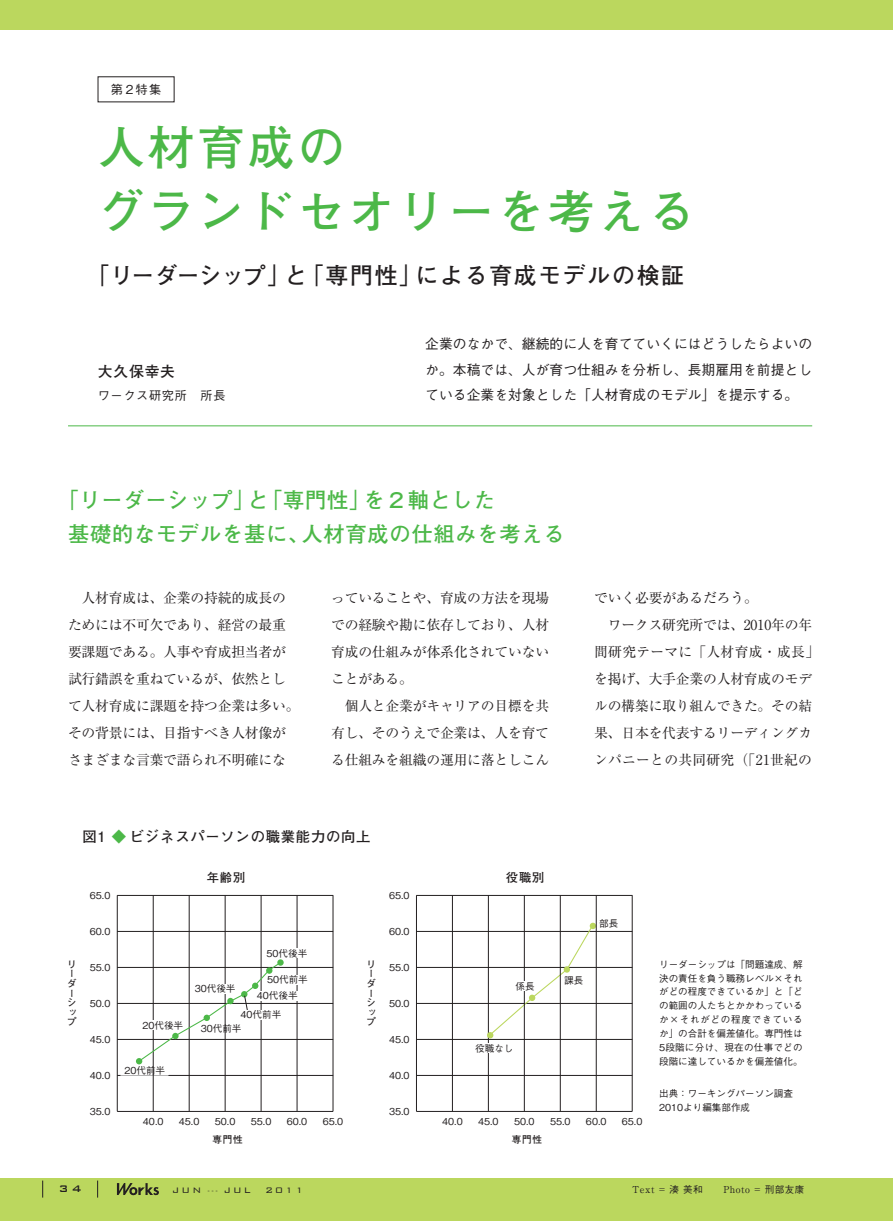
<style>
.page{position:relative;width:893px;height:1221px;background:#fff}
.page>*{position:absolute;margin:0;border:0;box-sizing:border-box;transform-origin:0 0}
.t1{font:700 46.8px/63.8px "Futo Go B101 Pro";letter-spacing:.07em;color:#4cb848}
.t2{font:700 22.8px "Futo Go B101 Pro";letter-spacing:.075em;color:#231f20}
.t3{font:700 21.3px/34px "Futo Go B101 Pro";letter-spacing:.035em;color:#4cb848}
.t4{font:700 14.85px "Futo Go B101 Pro";letter-spacing:.05em;color:#231f20}
.t5{font:700 14.4px "Futo Go B101 Pro";letter-spacing:.05em;color:#231f20}
.t6{font:13.8px/27px "Ryumin Pro";letter-spacing:-.015em;color:#231f20;text-align:justify}
.t7{font:500 13.8px/25.5px "Gothic BBB Pro";color:#231f20;text-align:justify}
.t8{font:13.8px "Ryumin Pro";letter-spacing:.015em;color:#231f20}
.t9{font:500 12.75px "Bank Gothic";color:#231f20}
.t10{font:500 12.15px "Gothic BBB Pro";letter-spacing:.05em;color:#231f20}
.t11{font:700 12.15px "Futo Go B101 Pro";letter-spacing:.08em;color:#231f20}
.t12{font:300 10.65px "Bank Gothic";letter-spacing:.2em;color:#231f20}
.t13{font:500 9.6px/13.8px "Gothic BBB Pro";color:#231f20}
.t14{font:9.6px "Ryumin Pro";letter-spacing:.05em;color:#231f20}
.t15{font:700 9.6px/9.6px "Futo Go B101 Pro";letter-spacing:.08em;color:#231f20}
.s1{color:#4cb848}
.s2{font-size:7.5px}
.s3{font-family:"Gothic BBB Pro";font-weight:500}
</style>
<div class="page">
<div style="left:0;top:1178px;width:893px;height:42px;background:#bbd75e"></div>
<svg style="left:42px;top:1180px;width:1px;height:17px"></svg>
<svg style="left:97px;top:1180px;width:1px;height:17px"></svg>
<svg style="left:117px;top:1183px;width:42px;height:12px"></svg>
<div style="left:0;top:0;width:893px;height:30px;background:#bbd75e"></div>
<hr style="left:68px;top:425px;width:744px;height:1px;background:#4cb848">
<hr style="left:416px;top:1075px;width:216px;height:1px;background:#231f20">
<hr style="left:416px;top:1039px;width:216px;height:1px;background:#231f20">
<hr style="left:416px;top:1003px;width:216px;height:1px;background:#231f20">
<hr style="left:416px;top:967px;width:216px;height:1px;background:#231f20">
<hr style="left:416px;top:931px;width:216px;height:1px;background:#231f20">
<hr style="left:416px;top:895px;width:216px;height:1px;background:#231f20">
<hr style="left:416px;top:1111px;width:216px;height:1px;background:#231f20">
<div style="left:590px;top:922px;width:6px;height:7px;background:#bbd75e;border-radius:50%"></div>
<svg style="left:490px;top:925px;width:103px;height:110px"></svg>
<hr style="left:452px;top:895px;width:1px;height:216px;background:#231f20">
<hr style="left:488px;top:895px;width:1px;height:216px;background:#231f20">
<hr style="left:524px;top:895px;width:1px;height:216px;background:#231f20">
<hr style="left:560px;top:895px;width:1px;height:216px;background:#231f20">
<hr style="left:596px;top:895px;width:1px;height:216px;background:#231f20">
<hr style="left:632px;top:895px;width:1px;height:216px;background:#231f20">
<hr style="left:416px;top:895px;width:1px;height:216px;background:#231f20">
<svg style="left:487px;top:1031px;width:6px;height:7px"></svg>
<div style="left:475px;top:1043px;width:38px;height:9px;background:#fff"></div>
<div style="left:516px;top:981px;width:19px;height:9px;background:#fff"></div>
<hr style="left:117px;top:1075px;width:216px;height:1px;background:#231f20">
<hr style="left:117px;top:1039px;width:216px;height:1px;background:#231f20">
<hr style="left:117px;top:1003px;width:216px;height:1px;background:#231f20">
<hr style="left:117px;top:967px;width:216px;height:1px;background:#231f20">
<hr style="left:117px;top:931px;width:216px;height:1px;background:#231f20">
<hr style="left:117px;top:895px;width:216px;height:1px;background:#231f20">
<hr style="left:117px;top:1111px;width:216px;height:1px;background:#231f20">
<svg style="left:277px;top:959px;width:7px;height:6px"></svg>
<hr style="left:153px;top:895px;width:1px;height:216px;background:#231f20">
<hr style="left:189px;top:895px;width:1px;height:216px;background:#231f20">
<hr style="left:225px;top:895px;width:1px;height:216px;background:#231f20">
<hr style="left:261px;top:895px;width:1px;height:216px;background:#231f20">
<hr style="left:297px;top:895px;width:1px;height:216px;background:#231f20">
<hr style="left:333px;top:895px;width:1px;height:216px;background:#231f20">
<hr style="left:117px;top:895px;width:1px;height:216px;background:#231f20">
<svg style="left:120px;top:961px;width:162px;height:114px"></svg>
<div style="left:267px;top:948px;width:40px;height:9px;background:#fff"></div>
<div style="left:267px;top:974px;width:41px;height:10px;background:#fff"></div>
<div style="left:257px;top:990px;width:41px;height:10px;background:#fff"></div>
<div style="left:142px;top:1020px;width:41px;height:9px;background:#fff"></div>
<div style="left:195px;top:983px;width:40px;height:10px;background:#fff"></div>
<div style="left:241px;top:1009px;width:40px;height:10px;background:#fff"></div>
<p class="t10" style="left:111px;top:80px;width:52px">第2特集</p>
<h1 class="t1" style="left:98px;top:110px;width:599px">人材育成の<br>グランドセオリーを考える</h1>
<h2 class="t2" style="left:86px;top:257px;width:599px">「リーダーシップ」と「専門性」による育成モデルの検証</h2>
<h3 class="t4" style="left:98px;top:359px;width:95px">大久保幸夫　</h3>
<p class="t10" style="left:98px;top:386px;width:129px">ワークス研究所　所長</p>
<h3 class="t7" style="left:425px;top:329px;width:388px">企業のなかで、継続的に人を育てていくにはどうしたらよいのか。本稿では、人が育つ仕組みを分析し、長期雇用を前提としている企業を対象とした「人材育成のモデル」を提示する。</h3>
<h3 class="t3" style="left:68px;top:480px;width:498px;text-indent:-11px">「リーダーシップ」と「専門性」を２軸とした<br>基礎的なモデルを基に、人材育成の仕組みを考える</h3>
<h3 class="t6" style="left:68px;top:583px;width:233px;text-align:left;text-indent:14px">人材育成は、企業の持続的成長のためには不可欠であり、経営の最重要課題である。人事や育成担当者が試行錯誤を重ねているが、依然として人材育成に課題を持つ企業は多い。その背景には、目指すべき人材像がさまざまな言葉で語られ不明確にな</h3>
<h3 class="t6" style="left:331px;top:583px;width:219px">っていることや、育成の方法を現場での経験や勘に依存しており、人材育成の仕組みが体系化されていないことがある。</h3>
<h3 class="t6" style="left:331px;top:691px;width:219px;text-indent:14px">個人と企業がキャリアの目標を共有し、そのうえで企業は、人を育てる仕組みを組織の運用に落としこん</h3>
<h3 class="t6" style="left:594px;top:583px;width:165px">でいく必要があるだろう。</h3>
<h3 class="t6" style="left:608px;top:610px;width:206px">ワークス研究所では、2010年の年</h3>
<h3 class="t8" style="left:594px;top:640px;width:226px">間研究テーマに「人材育成・成長」</h3>
<h3 class="t6" style="left:594px;top:664px;width:219px">を掲げ、大手企業の人材育成のモデ</h3>
<h3 class="t6" style="left:594px;top:691px;width:219px">ルの構築に取り組んできた。その結</h3>
<h3 class="t6" style="left:594px;top:718px;width:219px">果、日本を代表するリーディングカ</h3>
<h3 class="t8" style="left:594px;top:748px;width:219px">ンパニーとの共同研究（「21世紀の</h3>
<h3 class="t5" style="left:82px;top:825px;width:290px">図1 <span class="s1">◆</span> ビジネスパーソンの職業能力の向上</h3>
<p class="t11" style="left:207px;top:867px;width:40px">年齢別</p>
<p class="t11" style="left:506px;top:867px;width:40px">役職別</p>
<p class="t13" style="left:90px;top:887px;width:22px">65.0</p>
<p class="t13" style="left:389px;top:887px;width:22px">65.0</p>
<p class="t13" style="left:90px;top:923px;width:22px">60.0</p>
<p class="t13" style="left:389px;top:923px;width:22px">60.0</p>
<p class="t13" style="left:599px;top:915px;width:21px">部長</p>
<p class="t15" style="left:67px;top:958px;width:11px">リーダーシップ</p>
<p class="t13" style="left:90px;top:959px;width:22px">55.0</p>
<p class="t13" style="left:90px;top:995px;width:22px">50.0</p>
<p class="t13" style="left:90px;top:1031px;width:22px">45.0</p>
<p class="t13" style="left:90px;top:1067px;width:22px">40.0</p>
<p class="t13" style="left:90px;top:1103px;width:22px">35.0</p>
<p class="t13" style="left:142px;top:1016px;width:42px">20代後半</p>
<p class="t13" style="left:195px;top:980px;width:42px">30代後半</p>
<p class="t13" style="left:267px;top:944px;width:42px">50代後半</p>
<p class="t13" style="left:257px;top:970px;width:52px;line-height:16px;text-indent:10px">50代前半<br>40代後半</p>
<p class="t13" style="left:241px;top:1006px;width:42px">40代前半</p>
<p class="t13" style="left:201px;top:1020px;width:42px">30代前半</p>
<p class="t13" style="left:124px;top:1062px;width:42px">20代前半</p>
<p class="t15" style="left:366px;top:958px;width:11px">リーダーシップ</p>
<p class="t13" style="left:389px;top:959px;width:22px">55.0</p>
<p class="t13" style="left:389px;top:995px;width:22px">50.0</p>
<p class="t13" style="left:389px;top:1031px;width:22px">45.0</p>
<p class="t13" style="left:389px;top:1067px;width:22px">40.0</p>
<p class="t13" style="left:389px;top:1103px;width:22px">35.0</p>
<p class="t13" style="left:516px;top:978px;width:21px">係長</p>
<p class="t13" style="left:475px;top:1039px;width:40px">役職なし</p>
<p class="t13" style="left:564px;top:971px;width:21px">課長</p>
<p class="t13" style="left:659px;top:956px;width:145px;text-align:justify">リーダーシップは「問題達成、解決の責任を負う職務レベル×それがどの程度できているか」と「どの範囲の人たちとかかわっているか×それがどの程度できているか」の合計を偏差値化。専門性は5段階に分け、現在の仕事でどの段階に達しているかを偏差値化。</p>
<p class="t13" style="left:659px;top:1085px;width:135px">出典：ワーキングパーソン調査<br>2010より編集部作成</p>
<p class="t13" style="left:143px;top:1112px;width:22px">40.0</p>
<p class="t13" style="left:179px;top:1112px;width:22px">45.0</p>
<p class="t13" style="left:215px;top:1112px;width:22px">50.0</p>
<p class="t13" style="left:251px;top:1112px;width:22px">55.0</p>
<p class="t13" style="left:287px;top:1112px;width:22px">60.0</p>
<p class="t13" style="left:323px;top:1112px;width:22px">65.0</p>
<p class="t13" style="left:442px;top:1112px;width:22px">40.0</p>
<p class="t13" style="left:478px;top:1112px;width:22px">45.0</p>
<p class="t13" style="left:514px;top:1112px;width:22px">50.0</p>
<p class="t13" style="left:550px;top:1112px;width:22px">55.0</p>
<p class="t13" style="left:586px;top:1112px;width:22px">60.0</p>
<p class="t13" style="left:622px;top:1112px;width:22px">65.0</p>
<p class="t15" style="left:213px;top:1133px;width:32px">専門性</p>
<p class="t15" style="left:512px;top:1133px;width:32px">専門性</p>
<h3 class="t9" style="left:59px;top:1182px;width:24px">3 4</h3>
<p class="t12" style="left:172px;top:1184px;width:80px">JUN <span class="s2">---</span> JUL</p>
<p class="t12" style="left:265px;top:1184px;width:40px">2011</p>
<p class="t14" style="left:632px;top:1182px;width:174px">Text = <span class="s3">湊 美和　　</span>Photo = <span class="s3">刑部友康</span></p>
</div>
